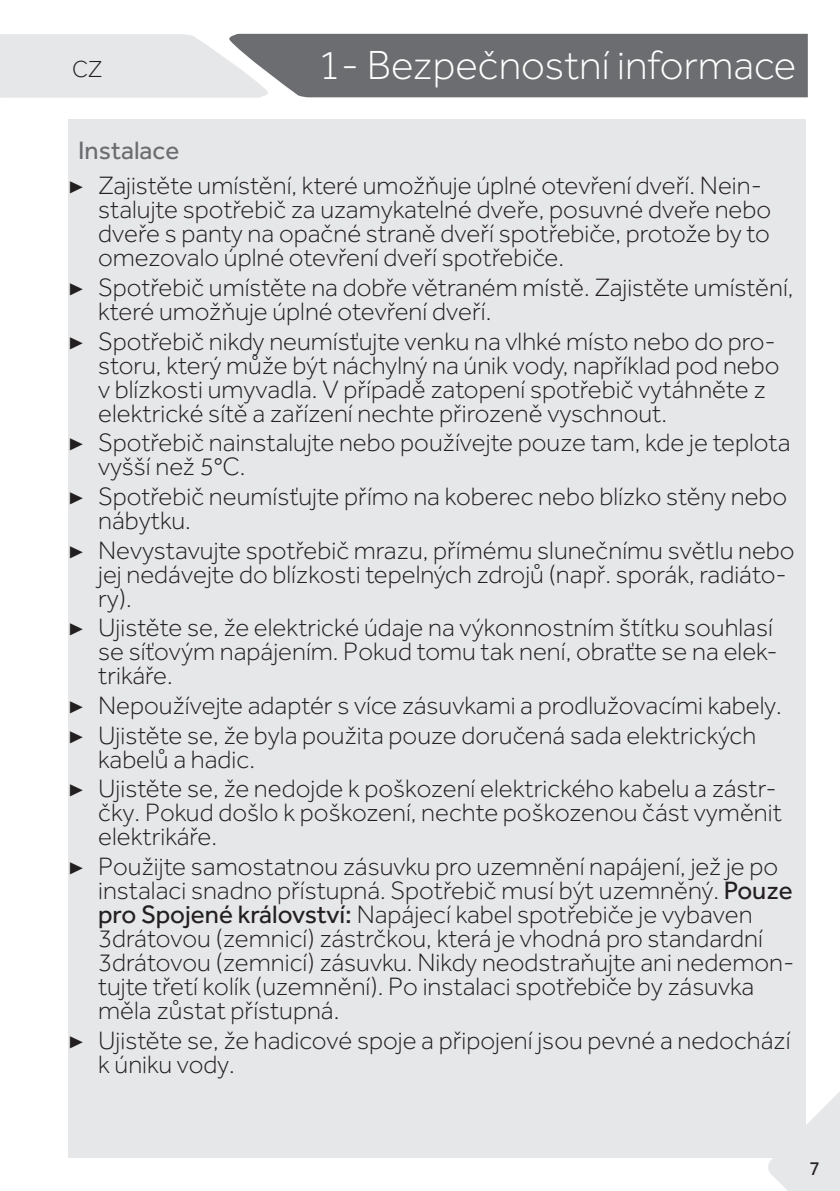
<style>
.page{position:relative;width:840px;height:1191px;background:#fff}
.page>*{position:absolute;margin:0;border:0;box-sizing:border-box;transform-origin:0 0}
.t1{font:300 42px "Effra";color:#fff}
.t2{font:300 26px/24px "Effra";color:#231f20}
.t3{font:300 24px "Effra";color:#231f20}
.t4{font:20px "Effra";color:#231f20}
.s1{font-weight:400;color:#6c6d70}
.s2{font-family:"Minion Pro";font-weight:400}
.s3{font-weight:400}
</style>
<div class="page">
<svg style="left:766px;top:1045px;width:73px;height:146px"></svg>
<svg style="left:0;top:34px;width:807px;height:64px;background:#d1d1d3"></svg>
<div style="left:302px;top:34px;width:493px;height:62px;background:#6c6d70"></div>
<div style="left:68px;top:119px;width:737px;height:1038px;background:#e6e7e9"></div>
<p class="t3" style="left:72px;top:55px;width:32px">CZ</p>
<h1 class="t1" style="left:317px;top:41px;width:479px">1- Bezpečnostní informace</h1>
<p class="t2" style="left:68px;top:132px;width:695px;line-height:35.4px;text-indent:10px"><span class="s1">Instalace<br></span><span class="s2">▶</span> Zajistěte umístění, které umožňuje úplné otevření dveří. Nein-</p>
<p class="t2" style="left:98px;top:197px;width:674px;text-align:justify">stalujte spotřebič za uzamykatelné dveře, posuvné dveře nebo dveře s panty na opačné straně dveří spotřebiče, protože by to omezovalo úplné otevření dveří spotřebiče.</p>
<p class="t2" style="left:98px;top:275px;width:696px;text-indent:-30px"><span class="s2">▶</span> Spotřebič umístěte na dobře větraném místě. Zajistěte umístění, které umožňuje úplné otevření dveří.</p>
<p class="t2" style="left:98px;top:329px;width:682px;text-indent:-30px"><span class="s2">▶</span> Spotřebič nikdy neumísťujte venku na vlhké místo nebo do pro&shy;storu, který může být náchylný na únik vody, například pod nebo v blízkosti umyvadla. V případě zatopení spotřebič vytáhněte z elektrické sítě a zařízení nechte přirozeně vyschnout.</p>
<p class="t2" style="left:98px;top:430px;width:693px;text-indent:-30px"><span class="s2">▶</span> Spotřebič nainstalujte nebo používejte pouze tam, kde je teplota vyšší než 5°C.</p>
<p class="t2" style="left:98px;top:484px;width:690px;text-indent:-30px"><span class="s2">▶</span> Spotřebič neumísťujte přímo na koberec nebo blízko stěny nebo nábytku.</p>
<p class="t2" style="left:98px;top:538px;width:697px;text-indent:-30px"><span class="s2">▶</span> Nevystavujte spotřebič mrazu, přímému slunečnímu světlu nebo jej nedávejte do blízkosti tepelných zdrojů (např. sporák, radiáto&shy;ry).</p>
<p class="t2" style="left:98px;top:615px;width:680px;text-indent:-30px"><span class="s2">▶</span> Ujistěte se, že elektrické údaje na výkonnostním štítku souhlasí se síťovým napájením. Pokud tomu tak není, obraťte se na elek&shy;trikáře.</p>
<p class="t2" style="left:68px;top:690px;width:714px;line-height:29.6px"><span class="s2">▶</span> Nepoužívejte adaptér s více zásuvkami a prodlužovacími kabely. <span class="s2">▶</span> Ujistěte se, že byla použita pouze doručená sada elektrických</p>
<p class="t2" style="left:68px;top:744px;width:710px;line-height:29.6px;text-indent:30px">kabelů a hadic.<br><span class="s2">▶</span> Ujistěte se, že nedojde k poškození elektrického kabelu a zástr-</p>
<p class="t2" style="left:98px;top:800px;width:685px">čky. Pokud došlo k poškození, nechte poškozenou část vyměnit elektrikáře.</p>
<p class="t2" style="left:98px;top:854px;width:697px;text-indent:-30px"><span class="s2">▶</span> Použijte samostatnou zásuvku pro uzemnění napájení, jež je po instalaci snadno přístupná. Spotřebič musí být uzemněný. <span class="s3">Pouze pro Spojené království:</span> Napájecí kabel spotřebiče je vybaven 3drátovou (zemnicí) zástrčkou, která je vhodná pro standardní 3drátovou (zemnicí) zásuvku. Nikdy neodstraňujte ani nedemon&shy;tujte třetí kolík (uzemnění). Po instalaci spotřebiče by zásuvka měla zůstat přístupná.</p>
<p class="t2" style="left:98px;top:1028px;width:693px;text-indent:-30px"><span class="s2">▶</span> Ujistěte se, že hadicové spoje a připojení jsou pevné a nedochází k úniku vody.</p>
<p class="t4" style="left:808px;top:1156px;width:12px">7</p>
</div>
